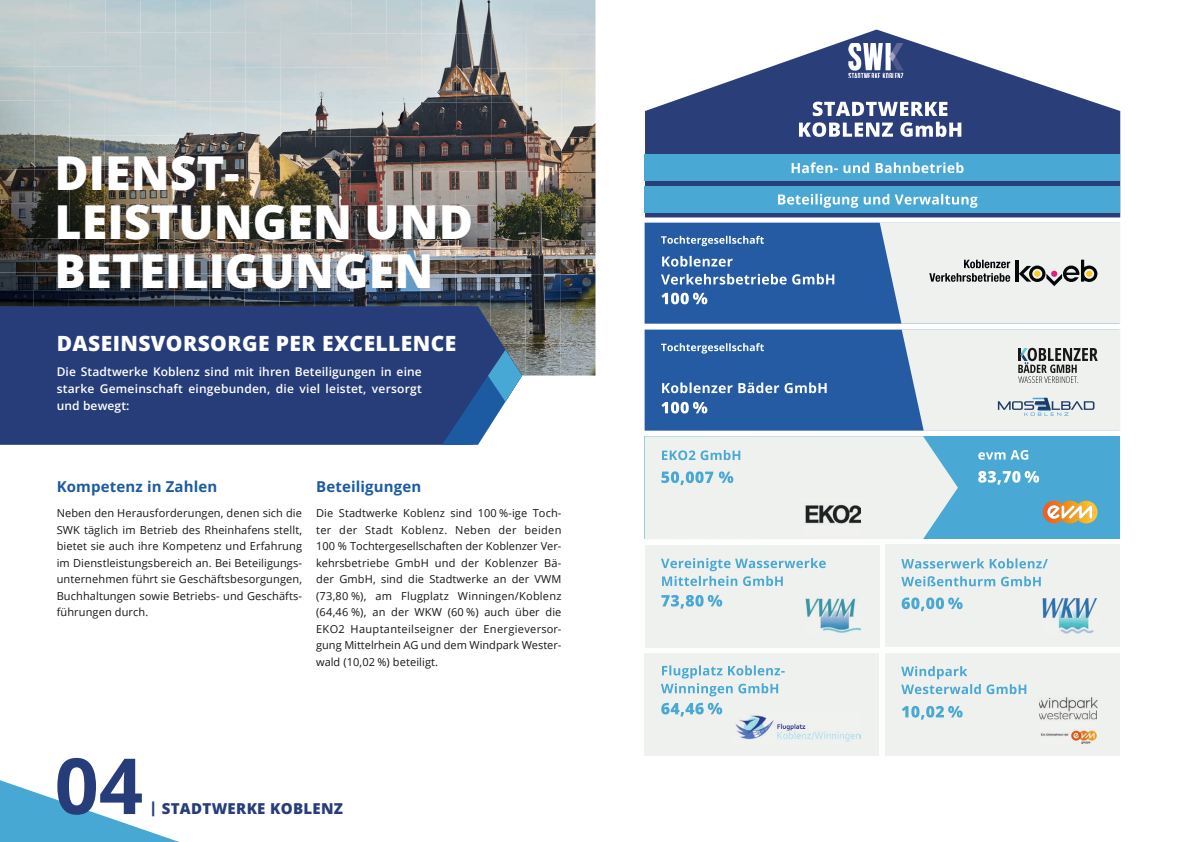
<style>
.page{position:relative;width:1191px;height:842px;background:#fff}
.page>*{position:absolute;margin:0;border:0;box-sizing:border-box;transform-origin:0 0}
.t1{font:700 77.4px "Open Sans";color:#273d79}
.t2{font:800 46.8px/49px "Open Sans";color:#fff}
.t3{font:800 21px "Open Sans";letter-spacing:.02em;color:#fff}
.t4{font:700 15px "Open Sans";letter-spacing:.01em;color:#1c5ba2}
.t5{font:800 15px "Open Sans";letter-spacing:.02em;color:#273d79}
.t6{font:600 12px/17px "Open Sans";letter-spacing:.02em;color:#fff;text-align:justify}
.t7{font:11px/16.5px "Open Sans";letter-spacing:.01em;color:#151616;text-align:justify}
</style>
<div class="page">
<svg style="left:0;top:780px;width:179px;height:62px"></svg>
<img style="left:595px;top:0;width:1px;height:206px">
<img style="left:0;top:0;width:595px;height:34px">
<img style="left:0;top:32px;width:421px;height:36px">
<img style="left:421px;top:34px;width:174px;height:34px">
<img style="left:0;top:66px;width:351px;height:35px">
<img style="left:351px;top:68px;width:244px;height:35px">
<img style="left:0;top:101px;width:491px;height:35px">
<img style="left:491px;top:103px;width:104px;height:33px">
<img style="left:0;top:135px;width:210px;height:34px">
<img style="left:210px;top:136px;width:105px;height:11px">
<img style="left:315px;top:136px;width:280px;height:35px">
<img style="left:0;top:169px;width:186px;height:35px">
<img style="left:330px;top:171px;width:265px;height:34px">
<img style="left:0;top:204px;width:210px;height:34px">
<img style="left:210px;top:215px;width:105px;height:23px">
<img style="left:315px;top:205px;width:280px;height:35px">
<img style="left:0;top:238px;width:350px;height:36px">
<img style="left:350px;top:240px;width:245px;height:34px">
<img style="left:0;top:272px;width:280px;height:34px">
<img style="left:279px;top:274px;width:316px;height:35px">
<img style="left:522px;top:309px;width:73px;height:34px">
<img style="left:522px;top:343px;width:73px;height:33px">
<img style="left:186px;top:147px;width:144px;height:68px">
<div style="left:0;top:306px;width:442px;height:139px;background:#273d79"></div>
<svg style="left:442px;top:306px;width:80px;height:139px;background:#4e6c97"></svg>
<div style="left:644px;top:545px;width:235px;height:102px;background:#eff1ef"></div>
<svg style="left:661px;top:558px;width:164px;height:28px"></svg>
<svg style="left:661px;top:595px;width:61px;height:14px"></svg>
<img style="left:805px;top:598px;width:55px;height:35px">
<div style="left:644px;top:653px;width:235px;height:103px;background:#eff1ef"></div>
<svg style="left:661px;top:665px;width:123px;height:31px"></svg>
<svg style="left:661px;top:703px;width:61px;height:13px"></svg>
<img style="left:735px;top:715px;width:125px;height:27px">
<svg style="left:645px;top:30px;width:475px;height:187px;fill:#2a3e79"></svg>
<svg style="left:799px;top:122px;width:162px;height:15px"></svg>
<svg style="left:812px;top:102px;width:135px;height:14px"></svg>
<img style="left:849px;top:43px;width:56px;height:35px">
<div style="left:885px;top:653px;width:234px;height:103px;background:#eff1ef"></div>
<svg style="left:901px;top:666px;width:125px;height:28px"></svg>
<svg style="left:902px;top:706px;width:60px;height:14px"></svg>
<img style="left:1039px;top:698px;width:58px;height:45px">
<div style="left:885px;top:545px;width:235px;height:102px;background:#eff1ef"></div>
<svg style="left:901px;top:576px;width:139px;height:10px"></svg>
<svg style="left:901px;top:558px;width:146px;height:11px"></svg>
<img style="left:1042px;top:598px;width:55px;height:36px">
<svg style="left:901px;top:597px;width:61px;height:14px"></svg>
<svg style="left:644px;top:222px;width:476px;height:317px"></svg>
<hr style="left:1015px;top:260px;width:3px;height:22px;background:#04070a">
<img style="left:997px;top:397px;width:98px;height:20px">
<div style="left:644px;top:154px;width:476px;height:27px;background:#4aa9d4"></div>
<div style="left:644px;top:186px;width:476px;height:27px;background:#4aa9d4"></div>
<svg style="left:791px;top:162px;width:172px;height:11px"></svg>
<svg style="left:778px;top:194px;width:199px;height:14px"></svg>
<h2 class="t2" style="left:55px;top:147px;width:420px">DIENST-<br>LEISTUNGEN UND<br>BETEILIGUNGEN</h2>
<h3 class="t3" style="left:57px;top:329px;width:401px">DASEINSVORSORGE PER EXCELLENCE</h3>
<p class="t6" style="left:57px;top:363px;width:366px">Die Stadtwerke Koblenz sind mit ihren Beteiligungen in eine starke Gemeinschaft eingebunden, die viel leistet, versorgt und bewegt:</p>
<h3 class="t4" style="left:57px;top:477px;width:162px">Kompetenz in Zahlen</h3>
<p class="t7" style="left:57px;top:505px;width:247px">Neben den Herausforderungen, denen sich die SWK täglich im Betrieb des Rheinhafens stellt, bietet sie auch ihre Kompetenz und Erfahrung im Dienstleistungsbereich an. Bei Beteiligungs&shy;unternehmen führt sie Geschäftsbesorgungen, Buchhaltungen sowie Betriebs- und Geschäfts&shy;führungen durch.</p>
<h3 class="t4" style="left:316px;top:477px;width:107px">Beteiligungen</h3>
<p class="t7" style="left:316px;top:505px;width:247px">Die Stadtwerke Koblenz sind 100 %-ige Toch&shy;ter der Stadt Koblenz. Neben der beiden 100 % Tochter gesellschaften der Koblenzer Ver&shy;kehrs be triebe GmbH und der Koblenzer Bä&shy;der GmbH, sind die Stadtwerke an der VWM (73,80 %), am Flugplatz Winningen/Koblenz (64,46 %), an der WKW (60 %) auch über die EKO2 Hauptanteilseigner der Energieversor&shy;gung Mittelrhein AG und dem Windpark Wester&shy;wald (10,02 %) beteiligt.</p>
<h1 class="t1" style="left:55px;top:733px;width:90px">04</h1>
<h3 class="t5" style="left:150px;top:798px;width:195px">| STADTWERKE KOBLENZ</h3>
</div>
